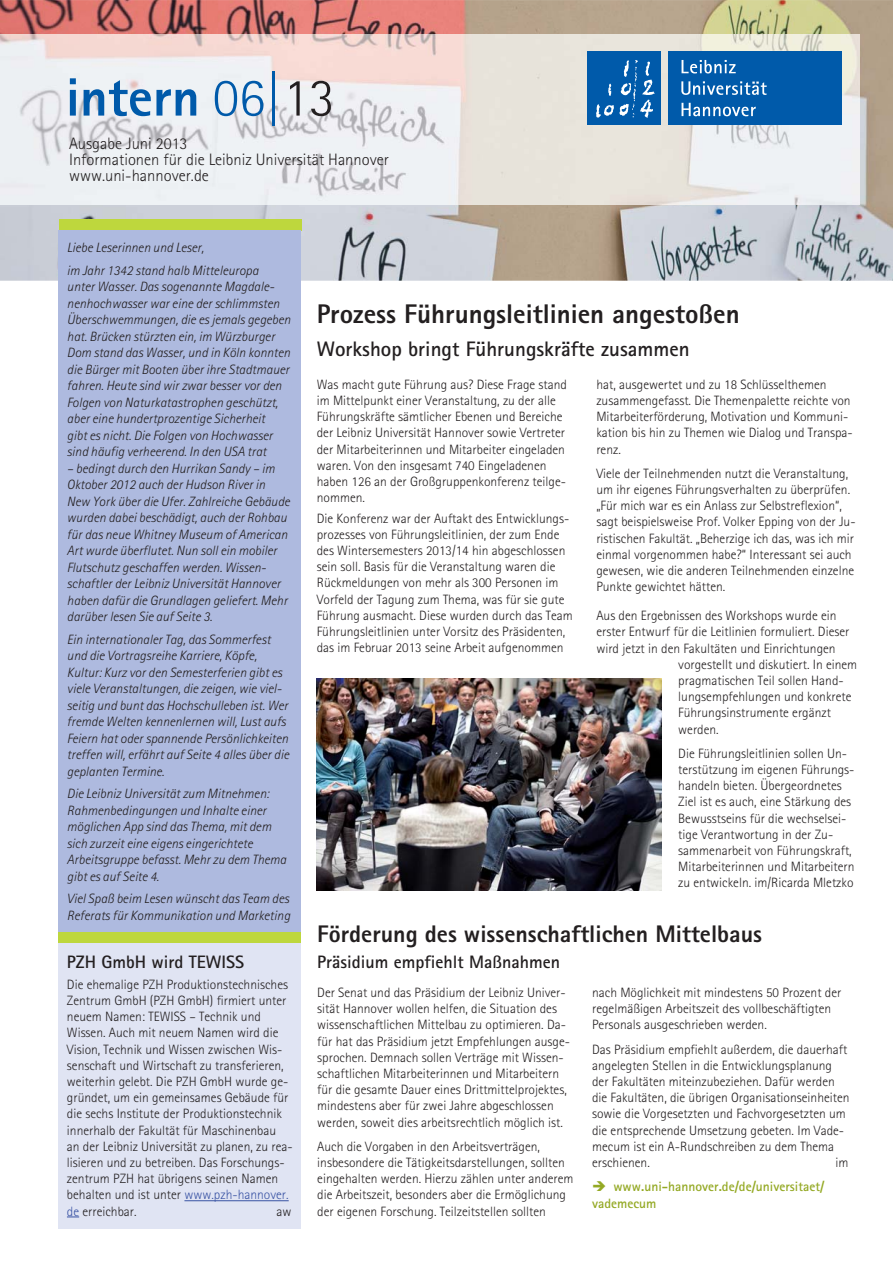
<style>
.page{position:relative;width:893px;height:1263px;background:#fff}
.page>*{position:absolute;margin:0;border:0;box-sizing:border-box;transform-origin:0 0}
.t1{font:800 54px "Agfa Rotis Sans Serif";color:#005aaa}
.t2{font:800 27px "Agfa Rotis Sans Serif";color:#231f20}
.t3{font:800 24px "Agfa Rotis Sans Serif";color:#231f20}
.t4{font:700 21px "Agfa Rotis Sans Serif";color:#231f20}
.t5{font:700 18px "Agfa Rotis Sans Serif";color:#231f20}
.t6{font:300 16.5px/16.2px "Agfa Rotis Sans Serif";color:#231f20}
.t7{font:300 13.5px/16.2px "Agfa Rotis Sans Serif";color:#231f20}
.t8{font:italic 300 13.5px/16.5px "Agfa Rotis Sans Serif";color:#231f20}
.t9{font:700 13.5px/16.2px "Agfa Rotis Sans Serif";color:#94a924}
.s1{font-weight:300}
.s2{font-weight:300;color:#231f20}
.s3{color:#3953a4}
</style>
<div class="page">
<img style="left:0;top:0;width:893px;height:281px">
<img style="left:0;top:34px;width:859px;height:170px">
<div style="left:668px;top:51px;width:174px;height:74px;background:#005aaa"></div>
<div style="left:587px;top:51px;width:73px;height:74px;background:#005aaa"></div>
<svg style="left:681px;top:60px;width:55px;height:14px"></svg>
<svg style="left:681px;top:81px;width:86px;height:14px"></svg>
<svg style="left:681px;top:103px;width:75px;height:13px"></svg>
<svg style="left:596px;top:60px;width:59px;height:58px"></svg>
<div style="left:59px;top:219px;width:243px;height:11px;background:#bed73d"></div>
<div style="left:58px;top:230px;width:243px;height:702px;background:#aebadf"></div>
<div style="left:58px;top:932px;width:243px;height:11px;background:#bed73d"></div>
<div style="left:58px;top:943px;width:243px;height:286px;background:#e0e4f3"></div>
<hr style="left:184px;top:1201px;width:105px;height:1px;background:#3953a4">
<svg style="left:67px;top:1217px;width:12px;height:1px"></svg>
<img style="left:317px;top:678px;width:344px;height:213px">
<h1 class="t1" style="left:66px;top:78px;width:270px">intern <span class="s1">06|</span><span class="s2">13</span></h1>
<p class="t6" style="left:69px;top:137px;width:321px">Ausgabe Juni 2013<br>Informationen für die Leibniz Universität Hannover www.uni-hannover.de</p>
<p class="t8" style="left:67px;top:238px;width:193px;line-height:22.5px">Liebe Leserinnen und Leser,<br>im Jahr 1342 stand halb Mitteleuropa</p>
<p class="t8" style="left:67px;top:280px;width:225px">unter Wasser. Das sogenannte Magdale&shy;nenhochwasser war eine der schlimmsten Überschwemmungen, die es jemals gegeben hat. Brücken stürzten ein, im Würzburger Dom stand das Wasser, und in Köln konnten die Bürger mit Booten über ihre Stadtmauer fahren. Heute sind wir zwar besser vor den Folgen von Naturkatastrophen geschützt, aber eine hundertprozentige Sicherheit<br>gibt es nicht. Die Folgen von Hochwasser sind häufig verheerend. In den USA trat</p>
<p class="t8" style="left:67px;top:461px;width:224px">– bedingt durch den Hurrikan Sandy – im Oktober 2012 auch der Hudson River in New York über die Ufer. Zahlreiche Gebäude wurden dabei beschädigt, auch der Rohbau für das neue Whitney Museum of American Art wurde überflutet. Nun soll ein mobiler Flutschutz geschaffen werden. Wissen&shy;schaftler der Leibniz Universität Hannover haben dafür die Grundlagen geliefert. Mehr darüber lesen Sie auf Seite 3.</p>
<p class="t8" style="left:67px;top:632px;width:224px">Ein internationaler Tag, das Sommerfest und die Vortragsreihe Karriere, Köpfe, Kultur: Kurz vor den Semesterferien gibt es viele Veranstaltungen, die zeigen, wie viel&shy;seitig und bunt das Hochschulleben ist. Wer fremde Welten kennenlernen will, Lust aufs Feiern hat oder spannende Persönlichkeiten treffen will, erfährt auf Seite 4 alles über die geplanten Termine.</p>
<p class="t8" style="left:67px;top:787px;width:221px">Die Leibniz Universität zum Mitnehmen:<br>Rahmenbedingungen und Inhalte einer möglichen App sind das Thema, mit dem sich zurzeit eine eigens eingerichtete Arbeitsgruppe befasst. Mehr zu dem Thema gibt es auf Seite 4.</p>
<p class="t8" style="left:67px;top:891px;width:225px">Viel Spaß beim Lesen wünscht das Team des<br>Referats für Kommunikation und Marketing</p>
<h3 class="t5" style="left:67px;top:956px;width:179px">PZH GmbH wird TEWISS</h3>
<p class="t7" style="left:67px;top:977px;width:227px">Die ehemalige PZH Produktionstechnisches Zentrum GmbH (PZH GmbH) firmiert unter neuem Namen: TEWISS – Technik und Wissen. Auch mit neuem Namen wird die Vision, Technik und Wissen zwischen Wis&shy;senschaft und Wirtschaft zu transferieren, weiterhin gelebt. Die PZH GmbH wurde ge&shy;gründet, um ein gemeinsames Gebäude für die sechs Institute der Produktionstechnik innerhalb der Fakultät für Maschinenbau<br>an der Leibniz Universität zu planen, zu rea&shy;lisieren und zu betreiben. Das Forschungs&shy;zentrum PZH hat übrigens seinen Namen behalten und ist unter <span class="s3">www.pzh-hannover. de</span> erreichbar.</p>
<p class="t7" style="left:277px;top:1204px;width:16px">aw</p>
<h2 class="t2" style="left:317px;top:304px;width:424px">Prozess Führungsleitlinien angestoßen</h2>
<h3 class="t4" style="left:317px;top:341px;width:374px">Workshop bringt Führungskräfte zusammen</h3>
<p class="t7" style="left:317px;top:377px;width:252px">Was macht gute Führung aus? Diese Frage stand im Mittelpunkt einer Veranstaltung, zu der alle Führungskräfte sämtlicher Ebenen und Bereiche der Leibniz Universität Hannover sowie Vertreter der Mitarbeiterinnen und Mitarbeiter eingeladen waren. Von den insgesamt 740 Eingeladenen haben 126 an der Großgruppenkonferenz teilge&shy;nommen.</p>
<p class="t7" style="left:317px;top:511px;width:257px">Die Konferenz war der Auftakt des Entwicklungs&shy;prozesses von Führungsleitlinien, der zum Ende des Wintersemesters 2013/14 hin abgeschlossen sein soll. Basis für die Veranstaltung waren die Rückmeldungen von mehr als 300 Personen im Vorfeld der Tagung zum Thema, was für sie gute Führung ausmacht. Diese wurden durch das Team Führungsleitlinien unter Vorsitz des Präsidenten, das im Februar 2013 seine Arbeit aufgenommen</p>
<p class="t7" style="left:596px;top:377px;width:258px">hat, ausgewertet und zu 18 Schlüsselthemen zusammengefasst. Die Themenpalette reichte von Mitarbeiterförderung, Motivation und Kommuni&shy;kation bis hin zu Themen wie Dialog und Transpa&shy;renz.</p>
<p class="t7" style="left:596px;top:466px;width:261px">Viele der Teilnehmenden nutzt die Veranstaltung, um ihr eigenes Führungsverhalten zu überprüfen. „Für mich war es ein Anlass zur Selbstreflexion“, sagt beispielsweise Prof. Volker Epping von der Ju&shy;ristischen Fakultät. „Beherzige ich das, was ich mir einmal vorgenommen habe?“ Interessant sei auch gewesen, wie die anderen Teilnehmenden einzelne Punkte gewichtet hätten.</p>
<p class="t7" style="left:596px;top:609px;width:242px">Aus den Ergebnissen des Workshops wurde ein</p>
<p class="t7" style="left:596px;top:625px;width:255px">erster Entwurf für die Leitlinien formuliert. Dieser</p>
<p class="t7" style="left:596px;top:641px;width:241px">wird jetzt in den Fakultäten und Einrichtungen</p>
<p class="t7" style="left:678px;top:657px;width:180px">vorgestellt und diskutiert. In einem</p>
<p class="t7" style="left:678px;top:674px;width:167px">pragmatischen Teil sollen Hand-</p>
<p class="t7" style="left:678px;top:690px;width:175px">lungsempfehlungen und konkrete</p>
<p class="t7" style="left:678px;top:706px;width:154px">Führungsinstrumente ergänzt</p>
<p class="t7" style="left:678px;top:722px;width:42px">werden.</p>
<p class="t7" style="left:678px;top:746px;width:178px">Die Führungsleitlinien sollen Un&shy;terstützung im eigenen Führungs&shy;handeln bieten. Übergeordnetes Ziel ist es auch, eine Stärkung des Bewusstseins für die wechselsei&shy;tige Verantwortung in der Zu&shy;sammenarbeit von Führungskraft, Mitarbeiterinnen und Mitarbeitern zu entwickeln. im/Ricarda Mletzko</p>
<h3 class="t3" style="left:317px;top:926px;width:446px">Förderung des wissenschaftlichen Mittelbaus</h3>
<h3 class="t5" style="left:317px;top:955px;width:244px">Präsidium empfiehlt Maßnahmen</h3>
<p class="t7" style="left:317px;top:986px;width:254px">Der Senat und das Präsidium der Leibniz Univer&shy;sität Hannover wollen helfen, die Situation des wissenschaftlichen Mittelbau zu optimieren. Da&shy;für hat das Präsidium jetzt Empfehlungen ausge&shy;sprochen. Demnach sollen Verträge mit Wissen&shy;schaftlichen Mitarbeiterinnen und Mitarbeitern für die gesamte Dauer eines Drittmittelprojektes, mindestens aber für zwei Jahre abgeschlossen werden, soweit dies arbeitsrechtlich möglich ist.</p>
<p class="t7" style="left:317px;top:1139px;width:258px">Auch die Vorgaben in den Arbeitsverträgen, insbesondere die Tätigkeitsdarstellungen, sollten eingehalten werden. Hierzu zählen unter anderem die Arbeitszeit, besonders aber die Ermöglichung der eigenen Forschung. Teilzeitstellen sollten</p>
<p class="t7" style="left:592px;top:986px;width:251px">nach Möglichkeit mit mindestens 50 Prozent der regelmäßigen Arbeitszeit des vollbeschäftigten<br>Personals ausgeschrieben werden.</p>
<p class="t7" style="left:592px;top:1042px;width:259px">Das Präsidium empfiehlt außerdem, die dauerhaft angelegten Stellen in die Entwicklungsplanung der Fakultäten miteinzubeziehen. Dafür werden die Fakultäten, die übrigen Organisationseinheiten sowie die Vorgesetzten und Fachvorgesetzten um die entsprechende Umsetzung gebeten. Im Vade&shy;mecum ist ein A-Rundschreiben zu dem Thema erschienen.</p>
<p class="t7" style="left:835px;top:1156px;width:15px">im</p>
<p class="t9" style="left:592px;top:1180px;width:234px;text-indent:21px">www.uni-hannover.de/de/universitaet/ vademecum</p>
</div>
